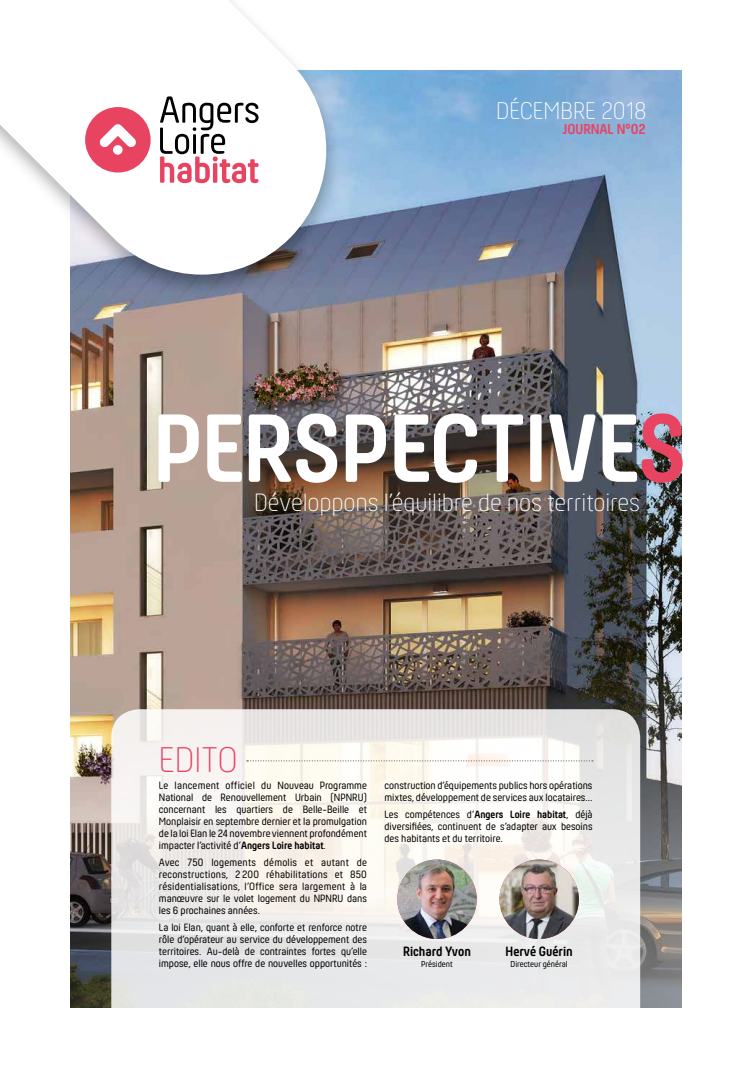
<style>
.page{position:relative;width:752px;height:1078px;background:#fff}
.page>*{position:absolute;margin:0;border:0;box-sizing:border-box;transform-origin:0 0}
.t1{font:700 100.5px "Hansom FY";color:#fff}
.t2{font:300 37px "Hansom FY";color:#e94362}
.t3{font:300 26px "Hansom FY";letter-spacing:-.005em;color:#fff}
.t4{font:300 25px "Hansom FY";color:#fff}
.t5{font:700 15px "Hansom FY";color:#e94362}
.t6{font:700 14px "Hansom FY";color:#000}
.t7{font:11px/12px "Hansom FY";color:#000;text-align:justify}
.t8{font:9px "Hansom FY";color:#000}
.s1{color:#e94362}
.s2{font-weight:700}
</style>
<div class="page">
<img style="left:71px;top:71px;width:609px;height:935px">
<div style="left:0;top:0;width:342px;height:299px;background:#000;opacity:.3"></div>
<svg style="left:0;top:0;width:338px;height:287px"></svg>
<svg style="left:160px;top:96px;width:98px;height:87px"></svg>
<div style="left:85px;top:107px;width:65px;height:65px;background:#e94362;border-radius:50%"></div>
<div style="left:113px;top:145px;width:9px;height:10px;background:#fff;border-radius:50%"></div>
<svg style="left:99px;top:124px;width:37px;height:23px"></svg>
<svg style="left:111px;top:709px;width:529px;height:299px"></svg>
<svg style="left:247px;top:760px;width:345px;height:1px"></svg>
<img style="left:499px;top:859px;width:79px;height:79px;border-radius:40px">
<img style="left:397px;top:859px;width:79px;height:79px;border-radius:40px">
<h3 class="t4" style="left:496px;top:96px;width:152px">DÉCEMBRE 2018</h3>
<h3 class="t5" style="left:562px;top:120px;width:84px">JOURNAL N°02</h3>
<h1 class="t1" style="left:153px;top:390px;width:534px">PERSPECTIVE<span class="s1">S</span></h1>
<h3 class="t3" style="left:254px;top:487px;width:387px">Développons l’équilibre de nos territoires</h3>
<h2 class="t2" style="left:159px;top:737px;width:80px">EDITO</h2>
<p class="t7" style="left:159px;top:778px;width:209px">Le lancement officiel du Nouveau Programme National de Renouvellement Urbain (NPNRU) concernant les quartiers de Belle-Beille et Monplaisir en septembre dernier et la promulgation de la loi Elan le 24 novembre viennent profondément impacter l’activité d’<span class="s2">Angers Loire habitat</span>.</p>
<p class="t7" style="left:159px;top:855px;width:209px">Avec 750 logements démolis et autant de reconstructions, 2 200 réhabilitations et 850 résidentialisations, l’Office sera largement à la manœuvre sur le volet logement du NPNRU dans les 6 prochaines années.</p>
<p class="t7" style="left:159px;top:920px;width:209px">La loi Elan, quant à elle, conforte et renforce notre rôle d’opérateur au service du développement des territoires. Au-delà de contraintes fortes qu’elle impose, elle nous offre de nouvelles opportunités :</p>
<p class="t7" style="left:384px;top:778px;width:209px">construction d’équipements publics hors opérations mixtes, développement de services aux locataires…</p>
<p class="t7" style="left:384px;top:807px;width:209px">Les compétences d’<span class="s2">Angers Loire habitat</span>, déjà diversifiées, continuent de s’adapter aux besoins des habitants et du territoire.</p>
<p class="t6" style="left:403px;top:943px;width:69px">Richard Yvon</p>
<p class="t8" style="left:421px;top:958px;width:33px">Président</p>
<p class="t6" style="left:505px;top:943px;width:68px">Hervé Guérin</p>
<p class="t8" style="left:510px;top:958px;width:59px">Directeur général</p>
</div>
